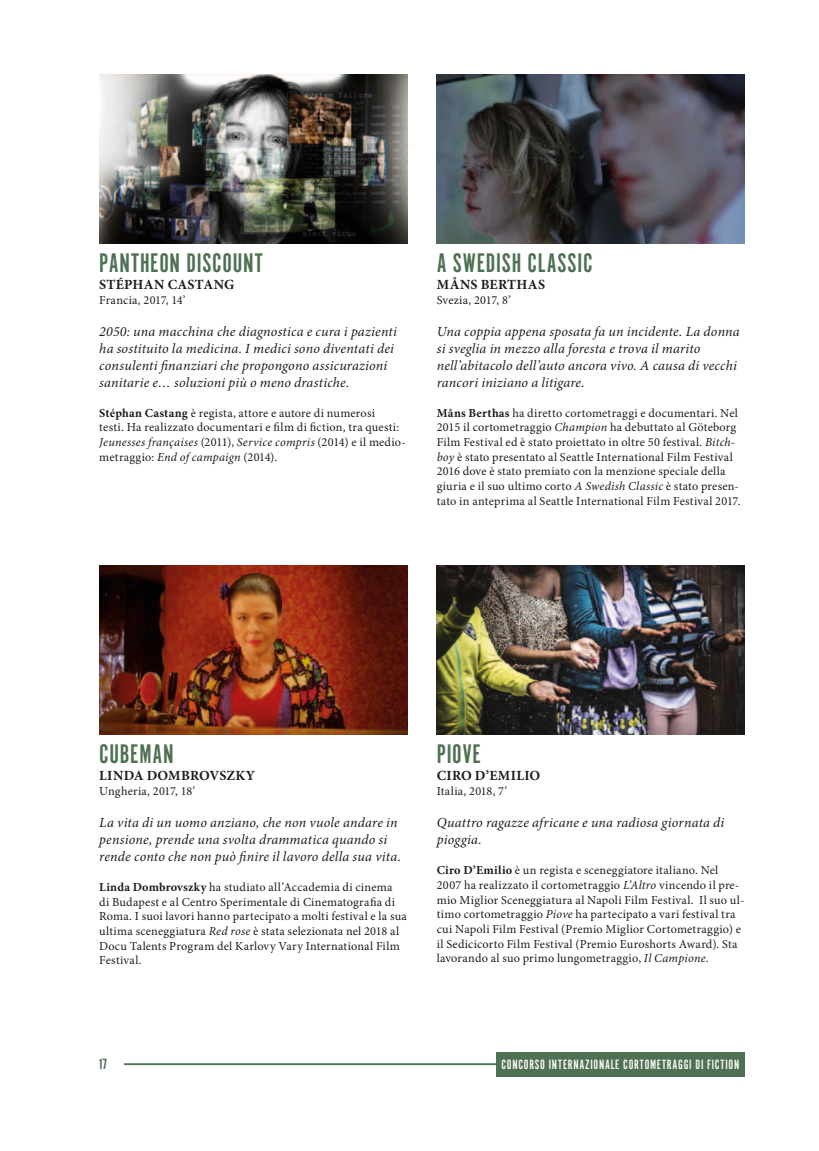
<style>
.page{position:relative;width:819px;height:1151px;background:#fff}
.page>*{position:absolute;margin:0;border:0;box-sizing:border-box;transform-origin:0 0}
.t1{font:28px "Alternate Got No 1 D";letter-spacing:.025em;color:#4f7153}
.t2{font:italic 14px/16.8px "Minion Pro";letter-spacing:.015em;color:#1d1d1b}
.t3{font:700 14px "Minion Pro";letter-spacing:.02em;color:#1d1d1b}
.t4{font:14px "Alternate Got No 1 D";letter-spacing:.05em;color:#faf8f4}
.t5{font:14px "League Gothic";color:#4f7153}
.t6{font:12.25px/14.7px "Minion Pro";letter-spacing:.02em;color:#1d1d1b}
.s1{font-weight:700}
.s2{font-style:italic}
</style>
<div class="page">
<img style="left:99px;top:74px;width:308px;height:169px">
<img style="left:99px;top:566px;width:308px;height:168px">
<img style="left:437px;top:74px;width:307px;height:169px">
<img style="left:437px;top:566px;width:307px;height:168px">
<hr style="left:124px;top:1063px;width:620px;height:2px;background:#4f7153">
<div style="left:496px;top:1052px;width:248px;height:24px;background:#4f7153"></div>
<h1 class="t1" style="left:99px;top:248px;width:11px">PANTHEON</h1>
<h1 class="t1" style="left:186px;top:248px;width:47px">DISCOUNT</h1>
<p class="t3" style="left:99px;top:274px;width:137px">Stéphan Castang</p>
<p class="t6" style="left:99px;top:293px;width:88px">Francia, 2017, 14’</p>
<p class="t2" style="left:99px;top:323px;width:299px">2050: una macchina che diagnostica e cura i pazienti ha sostituito la medicina. I medici sono diventati dei consulenti finanziari che propongono assicurazioni sanitarie e… soluzioni più o meno drastiche.</p>
<p class="t6" style="left:99px;top:405px;width:308px"><span class="s1">Stéphan Castang</span> è regista, attore e autore di numerosi<br>testi. Ha realizzato documentari e film di fiction, tra questi:<br><span class="s2">Jeunesses françaises</span> (2011), <span class="s2">Service compris</span> (2014) e il medio&shy;metraggio: <span class="s2">End of campaign</span> (2014).</p>
<h1 class="t1" style="left:437px;top:248px;width:111px">A SWEDISH CLASSI</h1>
<h1 class="t1" style="left:583px;top:248px;width:11px">C</h1>
<p class="t3" style="left:437px;top:274px;width:101px">Måns Berthas</p>
<p class="t6" style="left:437px;top:293px;width:76px">Svezia, 2017, 8’</p>
<p class="t2" style="left:437px;top:323px;width:304px">Una coppia appena sposata fa un incidente. La donna si sveglia in mezzo alla foresta e trova il marito nell’abitacolo dell’auto ancora vivo. A causa di vecchi rancori iniziano a litigare.</p>
<p class="t6" style="left:437px;top:405px;width:305px"><span class="s1">Måns Berthas</span> ha diretto cortometraggi e documentari. Nel 2015 il cortometraggio <span class="s2">Champion</span> ha debuttato al Göteborg Film Festival ed è stato proiettato in oltre 50 festival. <span class="s2">Bitch&shy;boy</span> è stato presentato al Seattle International Film Festival 2016 dove è stato premiato con la menzione speciale della giuria e il suo ultimo corto <span class="s2">A Swedish Classic</span> è stato presen&shy;tato in anteprima al Seattle International Film Festival 2017.</p>
<h1 class="t1" style="left:99px;top:739px;width:22px">CUBEMAN</h1>
<p class="t3" style="left:99px;top:766px;width:25px">Linda</p>
<p class="t3" style="left:147px;top:766px;width:110px">Dombrovszky</p>
<p class="t6" style="left:99px;top:784px;width:97px">Ungheria, 2017, 18’</p>
<p class="t2" style="left:99px;top:814px;width:303px">La vita di un uomo anziano, che non vuole andare in pensione, prende una svolta drammatica quando si rende conto che non può finire il lavoro della sua vita.</p>
<p class="t6" style="left:99px;top:880px;width:309px"><span class="s1">Linda Dombrovszky</span> ha studiato all’Accademia di cinema<br>di Budapest e al Centro Sperimentale di Cinematografia di Roma. I suoi lavori hanno partecipato a molti festival e la sua ultima sceneggiatura <span class="s2">Red rose</span> è stata selezionata nel 2018 al Docu Talents Program del Karlovy Vary International Film Festival.</p>
<h1 class="t1" style="left:437px;top:739px;width:44px">PIOVE</h1>
<p class="t3" style="left:437px;top:766px;width:105px">Ciro D’Emilio</p>
<p class="t6" style="left:437px;top:784px;width:72px">Italia, 2018, 7’</p>
<p class="t2" style="left:437px;top:814px;width:289px">Quattro ragazze africane e una radiosa giornata di pioggia.</p>
<p class="t6" style="left:437px;top:863px;width:309px"><span class="s1">Ciro D’Emilio</span> è un regista e sceneggiatore italiano. Nel 2007 ha realizzato il cortometraggio <span class="s2">L’Altro</span> vincendo il pre&shy;mio Miglior Sceneggiatura al Napoli Film Festival. Il suo ul&shy;timo cortometraggio <span class="s2">Piove</span> ha partecipato a vari festival tra cui Napoli Film Festival (Premio Miglior Cortometraggio) e il Sedicicorto Film Festival (Premio Euroshorts Award). Sta lavorando al suo primo lungometraggio, <span class="s2">Il Campione</span>.</p>
<p class="t5" style="left:99px;top:1056px;width:9px">17</p>
<p class="t4" style="left:501px;top:1057px;width:29px">CONCORSO</p>
<p class="t4" style="left:549px;top:1057px;width:6px">INTERNAZIONALE</p>
<p class="t4" style="left:623px;top:1057px;width:12px">CORTOMETRAGGI</p>
<p class="t4" style="left:695px;top:1057px;width:31px">DI FICTION</p>
</div>
